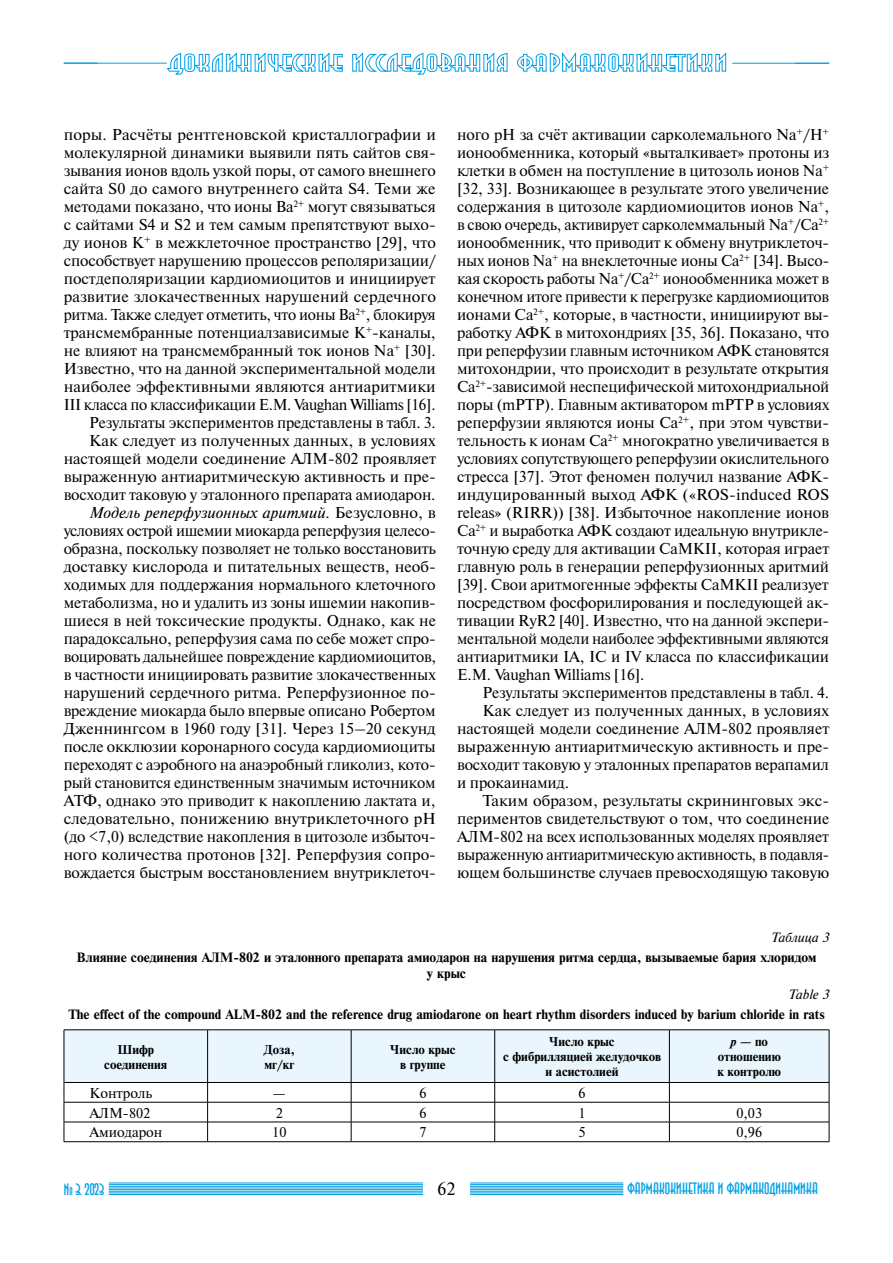
<style>
.page{position:relative;width:893px;height:1263px;background:#fff}
.page>*{position:absolute;margin:0;border:0;box-sizing:border-box;transform-origin:0 0}
.t1{font:18px "Newton C";color:#000}
.t2{font:16.5px "Anna C";color:#009fe3}
.t3{font:16.5px "Anna CTT";color:#009fe3}
.t4{font:15.75px/18px "Newton C";letter-spacing:-.005em;color:#000;text-align:right}
.t5{font:14.25px "Newton C";color:#000}
.t6{font:700 13.5px/16.2px "Newton C";color:#000;text-align:center}
.t7{font:italic 13.5px "Newton C";color:#000}
.t8{font:700 12.75px/15.3px "Newton C";color:#000;text-align:center}
.s1{font-style:italic}
</style>
<div class="page">
<hr style="left:64px;top:63px;width:103px;height:1px;background:#009fe3">
<hr style="left:732px;top:63px;width:97px;height:1px;background:#009fe3">
<hr style="left:109px;top:1182px;width:514px;height:1px;background:#009fe3">
<hr style="left:109px;top:1184px;width:514px;height:1px;background:#009fe3">
<hr style="left:109px;top:1186px;width:514px;height:1px;background:#009fe3">
<hr style="left:109px;top:1187px;width:514px;height:1px;background:#009fe3">
<hr style="left:109px;top:1189px;width:514px;height:1px;background:#009fe3">
<hr style="left:109px;top:1191px;width:514px;height:1px;background:#009fe3">
<hr style="left:109px;top:1192px;width:514px;height:1px;background:#009fe3">
<hr style="left:109px;top:1194px;width:514px;height:1px;background:#009fe3">
<div style="left:423px;top:1181px;width:46px;height:15px;background:#fff"></div>
<svg style="left:166px;top:52px;width:560px;height:23px"></svg>
<svg style="left:64px;top:1030px;width:766px;height:111px"></svg>
<hr style="left:64px;top:1141px;width:144px;height:1px;background:#000">
<hr style="left:208px;top:1141px;width:143px;height:1px;background:#000">
<hr style="left:351px;top:1141px;width:144px;height:1px;background:#000">
<hr style="left:495px;top:1141px;width:174px;height:1px;background:#000">
<hr style="left:669px;top:1141px;width:160px;height:1px;background:#000">
<hr style="left:64px;top:1029px;width:144px;height:1px;background:#000">
<hr style="left:64px;top:1030px;width:1px;height:52px;background:#000">
<hr style="left:208px;top:1029px;width:143px;height:1px;background:#000">
<hr style="left:351px;top:1029px;width:144px;height:1px;background:#000">
<hr style="left:495px;top:1029px;width:174px;height:1px;background:#000">
<hr style="left:669px;top:1029px;width:160px;height:1px;background:#000">
<hr style="left:829px;top:1030px;width:1px;height:52px;background:#000">
<hr style="left:64px;top:1082px;width:144px;height:1px;background:#000">
<hr style="left:208px;top:1082px;width:143px;height:1px;background:#000">
<hr style="left:351px;top:1082px;width:144px;height:1px;background:#000">
<hr style="left:495px;top:1082px;width:174px;height:1px;background:#000">
<hr style="left:669px;top:1082px;width:160px;height:1px;background:#000">
<p class="t4" style="left:64px;top:126px;width:374px">поры. Расчёты рентгеновской кристаллографии и молекулярной динамики выявили пять сайтов свя&shy;зывания ионов вдоль узкой поры, от самого внешнего сайта S0 до самого внутреннего сайта S4. Теми же методами показано, что ионы Ba<sup>2+</sup> могут связываться с сайтами S4 и S2 и тем самым препятствуют выхо&shy;ду ионов К<sup>+</sup> в межклеточное пространство [29], что способствует нарушению процессов реполяризации/ постдеполяризации кардиомиоцитов и инициирует развитие злокачественных нарушений сердечного ритма. Также следует отметить, что ионы Ba<sup>2+</sup>, блокируя трансмембранные потенциалзависимые K<sup>+</sup>-каналы, не влияют на трансмембранный ток ионов Na<sup>+</sup> [30].<br>Известно, что на данной экспериментальной модели наиболее эффективными являются антиаритмики III класса по классификации Е.М. Vaughan Williams [16].<br>Результаты экспериментов представлены в табл. 3.<br>Как следует из полученных данных, в условиях настоящей модели соединение АЛМ-802 проявляет выраженную антиаритмическую активность и пре&shy;восходит таковую у эталонного препарата амиодарон.<br><span class="s1">Модель реперфузионных аритмий.</span> Безусловно, в условиях острой ишемии миокарда реперфузия целесо&shy;образна, поскольку позволяет не только восстановить доставку кислорода и питательных веществ, необ&shy;ходимых для поддержания нормального клеточного метаболизма, но и удалить из зоны ишемии накопив&shy;шиеся в ней токсические продукты. Однако, как не парадоксально, реперфузия сама по себе может спро&shy;воцировать дальнейшее повреждение кардиомиоцитов, в частности инициировать развитие злокачественных нарушений сердечного ритма. Реперфузионное по&shy;вреждение миокарда было впервые описано Робертом Дженнингсом в 1960 году [31]. Через 15–20 секунд после окклюзии коронарного сосуда кардиомиоциты переходят с аэробного на анаэробный гликолиз, кото&shy;рый становится единственным значимым источником АТФ, однако это приводит к накоплению лактата и, следовательно, понижению внутриклеточного рН (до &lt;7,0) вследствие накопления в цитозоле избыточ&shy;ного количества протонов [32]. Реперфузия сопро&shy;вождается быстрым восстановлением внутриклеточ-</p>
<p class="t4" style="left:457px;top:126px;width:374px;text-align:justify">ного рН за счёт активации сарколемального Na<sup>+</sup>/H<sup>+ </sup>ионообменника, который «выталкивает» протоны из клетки в обмен на поступление в цитозоль ионов Na<sup>+ </sup>[32, 33]. Возникающее в результате этого увеличение содержания в цитозоле кардиомиоцитов ионов Na<sup>+</sup>, в свою очередь, активирует сарколеммальный Na<sup>+</sup>/Ca<sup>2+ </sup>ионообменник, что приводит к обмену внутриклеточ&shy;ных ионов Na<sup>+</sup> на внеклеточные ионы Ca<sup>2+</sup> [34]. Высо&shy;кая скорость работы Na<sup>+</sup>/Ca<sup>2+</sup> ионообменника может в конечном итоге привести к перегрузке кардиомиоцитов ионами Ca<sup>2+</sup>, которые, в частности, инициируют вы&shy;работку АФК в митохондриях [35, 36]. Показано, что при реперфузии главным источником АФК становятся митохондрии, что происходит в результате открытия Са<sup>2+</sup>-зависимой неспецифической митохондриальной поры (mPTP). Главным активатором mPTP в условиях реперфузии являются ионы Са<sup>2+</sup>, при этом чувстви&shy;тельность к ионам Са<sup>2+</sup> многократно увеличивается в условиях сопутствующего реперфузии окислительного стресса [37]. Этот феномен получил название АФК&shy;индуцированный выход АФК («ROS-induced ROS releas» (RIRR)) [38]. Избыточное накопление ионов Ca<sup>2+</sup> и выработка АФК создают идеальную внутрикле&shy;точную среду для активации CaMKII, которая играет главную роль в генерации реперфузионных аритмий [39]. Свои аритмогенные эффекты CaMKII реализует посредством фосфорилирования и последующей ак&shy;тивации RyR2 [40]. Известно, что на данной экспери&shy;ментальной модели наиболее эффективными являются антиаритмики IA, IC и IV класса по классификации Е.М. Vaughan Williams [16].</p>
<p class="t4" style="left:483px;top:684px;width:348px">Результаты экспериментов представлены в табл. 4.</p>
<p class="t4" style="left:483px;top:702px;width:348px">Как следует из полученных данных, в условиях</p>
<p class="t4" style="left:457px;top:720px;width:374px">настоящей модели соединение АЛМ-802 проявляет</p>
<p class="t4" style="left:457px;top:738px;width:374px">выраженную антиаритмическую активность и пре-</p>
<p class="t4" style="left:457px;top:756px;width:373px">восходит таковую у эталонных препаратов верапамил</p>
<p class="t4" style="left:457px;top:774px;width:113px">и прокаинамид.</p>
<p class="t4" style="left:483px;top:792px;width:348px">Таким образом, результаты скрининговых экс-</p>
<p class="t4" style="left:457px;top:810px;width:374px">периментов свидетельствуют о том, что соединение</p>
<p class="t4" style="left:457px;top:828px;width:374px">АЛМ-802 на всех использованных моделях проявляет</p>
<p class="t4" style="left:457px;top:846px;width:374px">выраженную антиаритмическую активность, в подавля-</p>
<p class="t4" style="left:457px;top:864px;width:374px">ющем большинстве случаев превосходящую таковую</p>
<p class="t7" style="left:771px;top:930px;width:60px">Таблица 3</p>
<p class="t6" style="left:77px;top:949px;width:741px">Влияние соединения АЛМ-802 и эталонного препарата амиодарон на нарушения ритма сердца, вызываемые бария хлоридом у крыс</p>
<p class="t7" style="left:788px;top:987px;width:43px">Table 3</p>
<p class="t6" style="left:68px;top:1006px;width:758px">The effect of the compound ALM-802 and the reference drug amiodarone on heart rhythm disorders induced by barium chloride in rats</p>
<p class="t8" style="left:104px;top:1041px;width:65px">Шифр соединения</p>
<p class="t8" style="left:264px;top:1041px;width:32px;text-align:left">Доза, мг/кг</p>
<p class="t8" style="left:390px;top:1041px;width:67px">Число крыс в группе</p>
<p class="t8" style="left:503px;top:1034px;width:159px">Число крыс<br>с фибрилляцией желудочков и асистолией</p>
<p class="t8" style="left:717px;top:1034px;width:65px"><span class="s1">p</span> — по отношению к контролю</p>
<p class="t5" style="left:89px;top:1085px;width:64px">Контроль</p>
<p class="t5" style="left:273px;top:1085px;width:14px">—</p>
<p class="t5" style="left:419px;top:1085px;width:9px">6</p>
<p class="t5" style="left:578px;top:1085px;width:9px">6</p>
<p class="t5" style="left:89px;top:1105px;width:62px">АЛМ-802</p>
<p class="t5" style="left:276px;top:1105px;width:9px">2</p>
<p class="t5" style="left:419px;top:1105px;width:9px">6</p>
<p class="t5" style="left:578px;top:1105px;width:9px">1</p>
<p class="t5" style="left:736px;top:1105px;width:27px">0,03</p>
<p class="t5" style="left:89px;top:1125px;width:74px">Амиодарон</p>
<p class="t5" style="left:272px;top:1125px;width:16px">10</p>
<p class="t5" style="left:419px;top:1125px;width:9px">7</p>
<p class="t5" style="left:578px;top:1125px;width:9px">5</p>
<p class="t5" style="left:736px;top:1125px;width:27px">0,96</p>
<p class="t3" style="left:64px;top:1181px;width:42px">¹ 3. 2023</p>
<p class="t1" style="left:437px;top:1179px;width:20px">62</p>
<p class="t2" style="left:627px;top:1181px;width:192px">ФАРМАКОКИНЕТИКА и фармАкодинамика</p>
</div>
